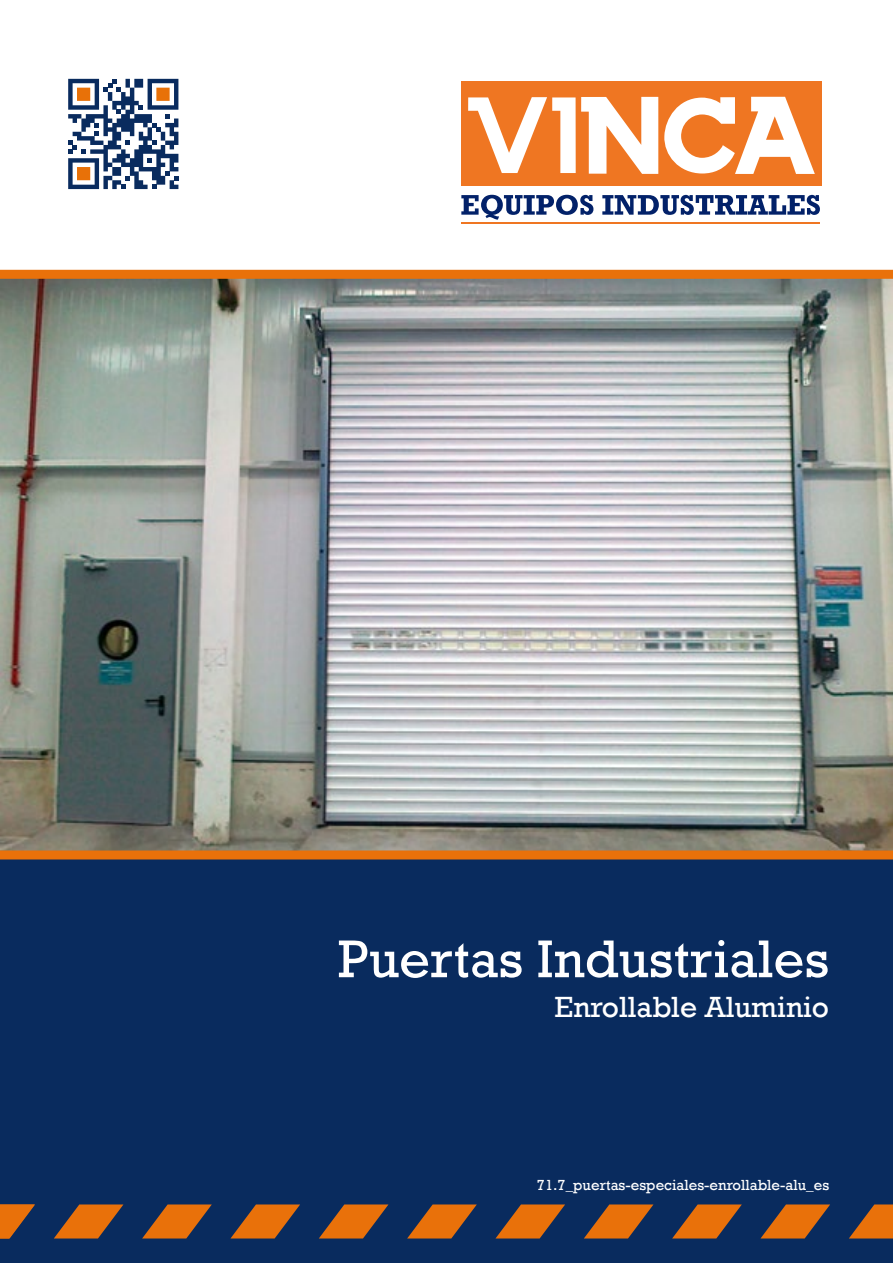
<style>
.page{position:relative;width:893px;height:1263px;background:#fff}
.page>*{position:absolute;margin:0;border:0;box-sizing:border-box;transform-origin:0 0}
.t1{font:54px "Rockwell";color:#fff}
.t2{font:30px "Rockwell";color:#fff}
.t3{font:15px "Rockwell";color:#fff}
</style>
<div class="page">
<div style="left:0;top:859px;width:893px;height:404px;background:#092b5e"></div>
<svg style="left:0;top:1204px;width:35px;height:34px"></svg>
<svg style="left:54px;top:1204px;width:69px;height:34px"></svg>
<svg style="left:142px;top:1204px;width:70px;height:34px"></svg>
<svg style="left:231px;top:1204px;width:69px;height:34px"></svg>
<svg style="left:319px;top:1204px;width:69px;height:34px"></svg>
<svg style="left:407px;top:1204px;width:70px;height:34px"></svg>
<svg style="left:496px;top:1204px;width:69px;height:34px"></svg>
<svg style="left:584px;top:1204px;width:69px;height:34px"></svg>
<svg style="left:672px;top:1204px;width:70px;height:34px"></svg>
<svg style="left:761px;top:1204px;width:69px;height:34px"></svg>
<svg style="left:849px;top:1204px;width:44px;height:34px"></svg>
<svg style="left:461px;top:195px;width:359px;height:25px"></svg>
<hr style="left:461px;top:222px;width:359px;height:2px;background:#ef7622">
<div style="left:461px;top:82px;width:360px;height:104px;background:#ef7622"></div>
<svg style="left:468px;top:97px;width:347px;height:77px"></svg>
<img style="left:0;top:279px;width:893px;height:571px">
<svg style="left:68px;top:79px;width:110px;height:110px"></svg>
<div style="left:0;top:270px;width:893px;height:9px;background:#e9710a"></div>
<div style="left:0;top:850px;width:893px;height:9px;background:#e9710a"></div>
<h1 class="t1" style="left:338px;top:928px;width:493px">Puertas Industriales</h1>
<h2 class="t2" style="left:555px;top:990px;width:276px">Enrollable Aluminio</h2>
<p class="t3" style="left:537px;top:1176px;width:294px">71.7_puertas-especiales-enrollable-alu_es</p>
</div>
